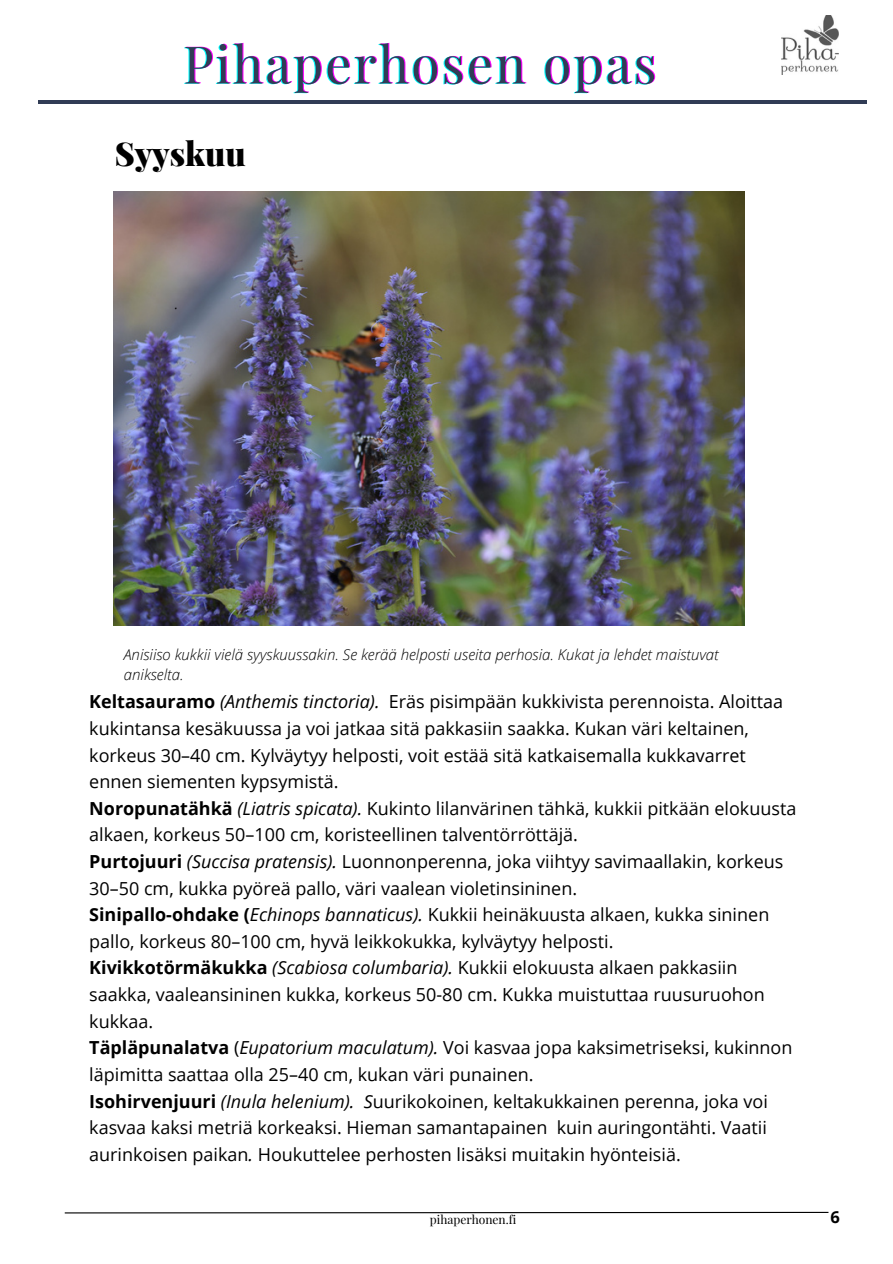
<style>
.page{position:relative;width:893px;height:1264px;background:#fff}
.page>*{position:absolute;margin:0;border:0;box-sizing:border-box;transform-origin:0 0}
.t1{font:51.75px "Playfair Display";letter-spacing:.04em;color:#0ff}
.t2{font:900 32.85px "Playfair Display";color:#000}
.t3{font:18px/26.5px "Open Sans";color:#000}
.t4{font:italic 300 18px "Open Sans";color:#000}
.t5{font:700 16.5px "Open Sans";color:#000}
.t6{font:italic 300 15px/20.2px "Open Sans";color:#000}
.t7{font:12px "Playfair Display";color:#000}
.s1{font-weight:700}
.s2{font-style:italic}
</style>
<div class="page">
<hr style="left:38px;top:101px;width:828px;height:3px;background:#313c55">
<img style="left:781px;top:16px;width:57px;height:58px">
<img style="left:114px;top:192px;width:630px;height:434px">
<svg style="left:64px;top:1211px;width:765px;height:2px"></svg>
<h1 class="t1" style="left:182px;top:28px;width:475px">Pihaperhosen opas</h1>
<h2 class="t2" style="left:115px;top:130px;width:133px">Syyskuu</h2>
<p class="t4" style="left:174px;top:289px;width:6px">.</p>
<p class="t6" style="left:124px;top:643px;width:596px">Anisiiso kukkii vielä syyskuussakin. Se kerää helposti useita perhosia. Kukat ja lehdet maistuvat anikselta.</p>
<p class="t3" style="left:89px;top:688px;width:708px"><span class="s1">Keltasauramo</span> <span class="s2">(Anthemis tinctoria).</span> Eräs pisimpään kukkivista perennoista. Aloittaa kukintansa kesäkuussa ja voi jatkaa sitä pakkasiin saakka. Kukan väri keltainen, korkeus 30–40 cm. Kylväytyy helposti, voit estää sitä katkaisemalla kukkavarret ennen siementen kypsymistä.<br><span class="s1">Noropunatähkä</span> <span class="s2">(Liatris spicata).</span> Kukinto lilanvärinen tähkä, kukkii pitkään elokuusta alkaen, korkeus 50–100 cm, koristeellinen talventörröttäjä.<br><span class="s1">Purtojuuri</span> <span class="s2">(Succisa pratensis).</span> Luonnonperenna, joka viihtyy savimaallakin, korkeus 30–50 cm, kukka pyöreä pallo, väri vaalean violetinsininen.<br><span class="s1">Sinipallo-ohdake (</span><span class="s2">Echinops bannaticus).</span> Kukkii heinäkuusta alkaen, kukka sininen pallo, korkeus 80–100 cm, hyvä leikkokukka, kylväytyy helposti.<br><span class="s1">Kivikkotörmäkukka</span> <span class="s2">(Scabiosa columbaria).</span> Kukkii elokuusta alkaen pakkasiin saakka, vaaleansininen kukka, korkeus 50-80 cm. Kukka muistuttaa ruusuruohon kukkaa.<br><span class="s1">Täpläpunalatva</span> (<span class="s2">Eupatorium maculatum).</span> Voi kasvaa jopa kaksimetriseksi, kukinnon läpimitta saattaa olla 25–40 cm, kukan väri punainen.<br><span class="s1">Isohirvenjuuri</span> <span class="s2">(Inula helenium). S</span>uurikokoinen, keltakukkainen perenna, joka voi kasvaa kaksi metriä korkeaksi. Hieman samantapainen kuin auringontähti. Vaatii aurinkoisen paikan<span class="s2">.</span> Houkuttelee perhosten lisäksi muitakin hyönteisiä.</p>
<p class="t7" style="left:430px;top:1211px;width:88px">pihaperhonen.fi</p>
<p class="t5" style="left:830px;top:1205px;width:11px">6</p>
</div>
